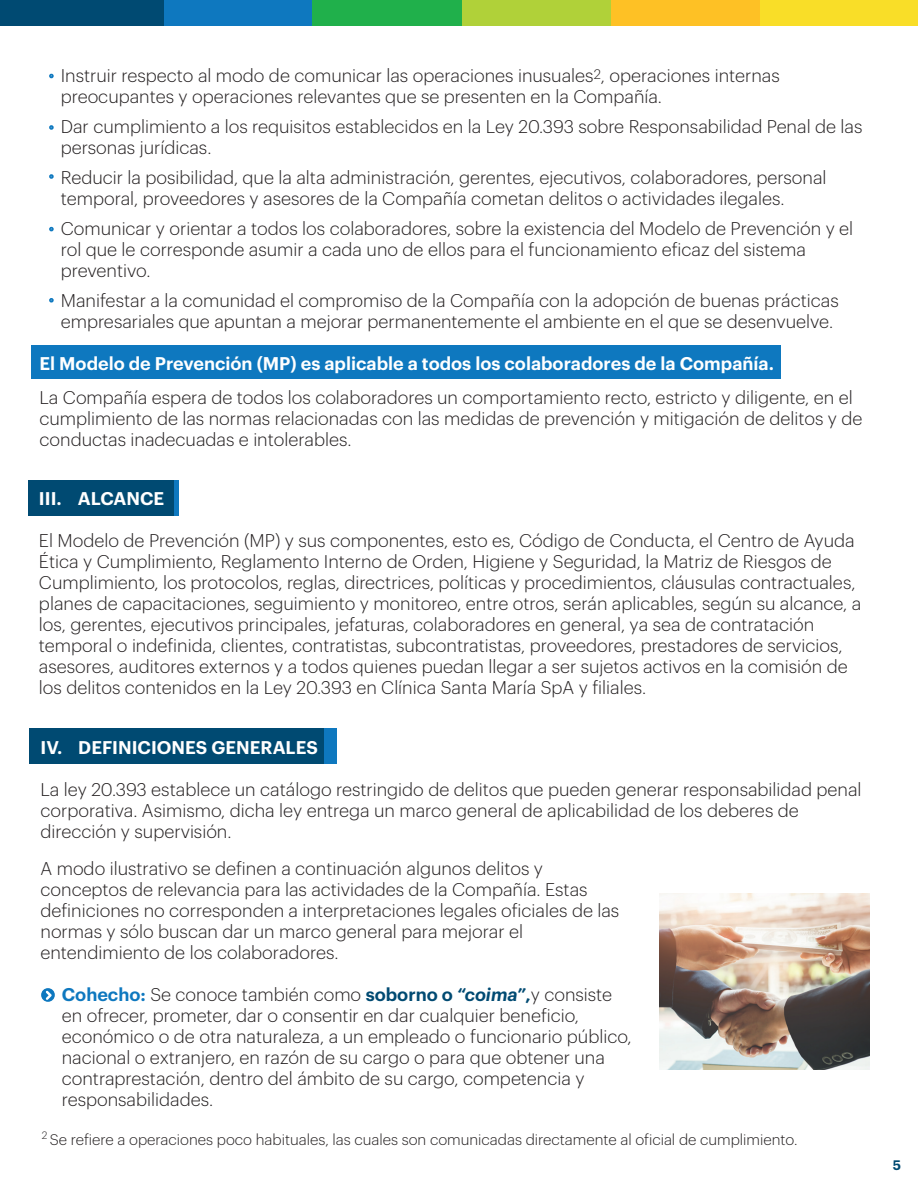
<style>
.page{position:relative;width:918px;height:1188px;background:#fff}
.page>*{position:absolute;margin:0;border:0;box-sizing:border-box;transform-origin:0 0}
.t1{font:300 18px/21px "Graphik";color:#231f20}
.t2{font:600 18px "Graphik";color:#fff}
.t3{font:300 15px "Graphik";color:#231f20}
.t4{font:600 13.5px "Graphik";color:#004a72}
.s1{color:#0e78bf}
.s2{font-weight:600;color:#0e78bf}
.s3{font-weight:600;color:#004a72}
.s4{font-weight:600;font-style:italic;color:#004a72}
</style>
<div class="page">
<div style="left:164px;top:0;width:149px;height:26px;background:#0e78bf"></div>
<div style="left:0;top:0;width:164px;height:26px;background:#004a72"></div>
<div style="left:313px;top:0;width:149px;height:26px;background:#20b04b"></div>
<div style="left:462px;top:0;width:149px;height:26px;background:#b0d139"></div>
<div style="left:611px;top:0;width:149px;height:26px;background:#fec125"></div>
<div style="left:760px;top:0;width:158px;height:26px;background:#f9de28"></div>
<div style="left:31px;top:345px;width:750px;height:33px;background:#0e78bf"></div>
<svg style="left:49px;top:74px;width:5px;height:4px"></svg>
<svg style="left:49px;top:125px;width:5px;height:5px"></svg>
<svg style="left:49px;top:174px;width:5px;height:5px"></svg>
<svg style="left:49px;top:227px;width:5px;height:4px"></svg>
<svg style="left:49px;top:298px;width:5px;height:5px"></svg>
<svg style="left:173px;top:480px;width:6px;height:35px"></svg>
<div style="left:28px;top:480px;width:145px;height:35px;background:#004a72"></div>
<div style="left:93px;top:729px;width:244px;height:35px;background:#0e78bf"></div>
<div style="left:30px;top:729px;width:294px;height:35px;background:#004a72"></div>
<svg style="left:41px;top:988px;width:14px;height:14px"></svg>
<svg style="left:46px;top:991px;width:6px;height:9px"></svg>
<img style="left:659px;top:893px;width:210px;height:176px">
<p class="t1" style="left:49px;top:63px;width:732px"><span class="s1">·</span> Instruir respecto al modo de comunicar las operaciones inusuales<sup>2</sup>, operaciones internas</p>
<p class="t1" style="left:49px;top:114px;width:815px"><span class="s1">·</span> Dar cumplimiento a los requisitos establecidos en la Ley 20.393 sobre Responsabilidad Penal de las</p>
<p class="t1" style="left:49px;top:165px;width:779px"><span class="s1">·</span> Reducir la posibilidad, que la alta administración, gerentes, ejecutivos, colaboradores, personal</p>
<p class="t1" style="left:49px;top:216px;width:805px"><span class="s1">·</span> Comunicar y orientar a todos los colaboradores, sobre la existencia del Modelo de Prevención y el</p>
<p class="t1" style="left:61px;top:84px;width:603px">preocupantes y operaciones relevantes que se presenten en la Compañía.</p>
<p class="t1" style="left:61px;top:135px;width:152px">personas jurídicas.</p>
<p class="t1" style="left:61px;top:186px;width:725px">temporal, proveedores y asesores de la Compañía cometan delitos o actividades ilegales.</p>
<p class="t1" style="left:61px;top:237px;width:747px">rol que le corresponde asumir a cada uno de ellos para el funcionamiento eficaz del sistema preventivo.</p>
<p class="t1" style="left:61px;top:310px;width:774px">empresariales que apuntan a mejorar permanentemente el ambiente en el que se desenvuelve.</p>
<p class="t2" style="left:40px;top:350px;width:736px">El Modelo de Prevención (MP) es aplicable a todos los colaboradores de la Compañía.</p>
<p class="t1" style="left:40px;top:386px;width:824px">La Compañía espera de todos los colaboradores un comportamiento recto, estricto y diligente, en el cumplimiento de las normas relacionadas con las medidas de prevención y mitigación de delitos y de conductas inadecuadas e intolerables.</p>
<p class="t1" style="left:49px;top:288px;width:791px"><span class="s1">·</span> Manifestar a la comunidad el compromiso de la Compañía con la adopción de buenas prácticas</p>
<p class="t2" style="left:39px;top:485px;width:127px">III. ALCANCE</p>
<p class="t1" style="left:39px;top:529px;width:824px">El Modelo de Prevención (MP) y sus componentes, esto es, Código de Conducta, el Centro de Ayuda Ética y Cumplimiento, Reglamento Interno de Orden, Higiene y Seguridad, la Matriz de Riesgos de Cumplimiento, los protocolos, reglas, directrices, políticas y procedimientos, cláusulas contractuales, planes de capacitaciones, seguimiento y monitoreo, entre otros, serán aplicables, según su alcance, a los, gerentes, ejecutivos principales, jefaturas, colaboradores en general, ya sea de contratación temporal o indefinida, clientes, contratistas, subcontratistas, proveedores, prestadores de servicios, asesores, auditores externos y a todos quienes puedan llegar a ser sujetos activos en la comisión de los delitos contenidos en la Ley 20.393 en Clínica Santa María SpA y filiales.</p>
<p class="t2" style="left:41px;top:734px;width:279px">IV. DEFINICIONES GENERALES</p>
<p class="t1" style="left:41px;top:777px;width:822px">La ley 20.393 establece un catálogo restringido de delitos que pueden generar responsabilidad penal corporativa. Asimismo, dicha ley entrega un marco general de aplicabilidad de los deberes de dirección y supervisión.</p>
<p class="t1" style="left:41px;top:857px;width:580px">A modo ilustrativo se definen a continuación algunos delitos y conceptos de relevancia para las actividades de la Compañía. Estas definiciones no corresponden a interpretaciones legales oficiales de las normas y sólo buscan dar un marco general para mejorar el entendimiento de los colaboradores.</p>
<p class="t1" style="left:62px;top:983px;width:571px"><span class="s2">Cohecho:</span> Se conoce también como <span class="s3">soborno o</span> <span class="s4">“coima”</span><span class="s3">,</span>y consiste en ofrecer, prometer, dar o consentir en dar cualquier beneficio, económico o de otra naturaleza, a un empleado o funcionario público, nacional o extranjero, en razón de su cargo o para que obtener una contraprestación, dentro del ámbito de su cargo, competencia y responsabilidades.</p>
<p class="t3" style="left:42px;top:1129px;width:757px"><sup>2</sup> Se refiere a operaciones poco habituales, las cuales son comunicadas directamente al oficial de cumplimiento.</p>
<p class="t4" style="left:893px;top:1155px;width:10px">5</p>
</div>
